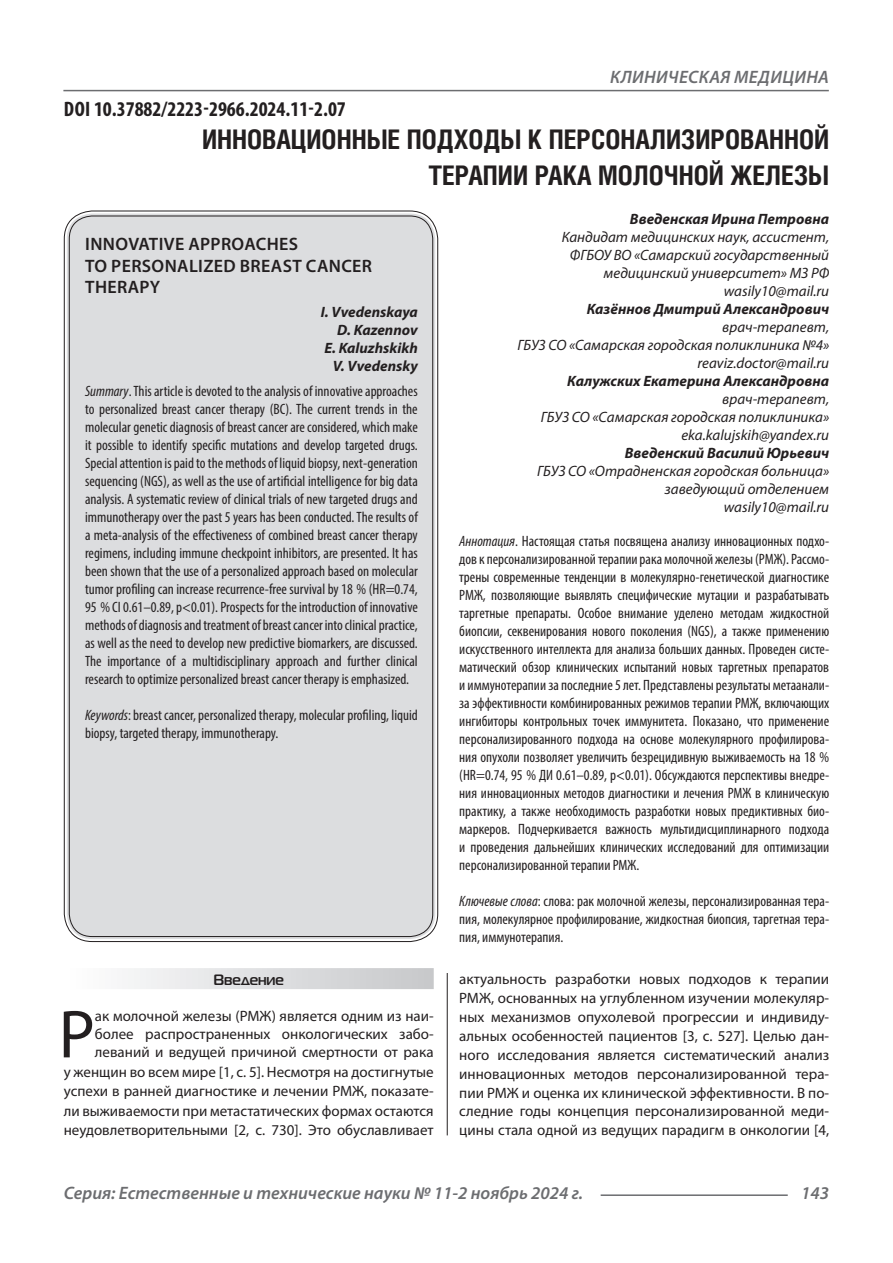
<style>
.page{position:relative;width:893px;height:1263px;background:#fff}
.page>*{position:absolute;margin:0;border:0;box-sizing:border-box;transform-origin:0 0}
.Статья_текст_первый{font:68.4px "Myriad Pro";color:#231f20}
.Статья_название{font:700 27px/36px "Helios Cond C";color:#231f20;text-align:right}
.ДОИ{font:700 condensed 21px "Myriad Pro";color:#231f20}
.t1{font:italic 600 18px "Myriad Pro";color:#6c6d70}
.Статья_название_англ{font:600 18px/21.6px "Myriad Pro";letter-spacing:.02em;color:#231f20}
.t2{font:italic 600 18px "Myriad Pro";letter-spacing:.02em;color:#6c6d70}
.Статья_аннотация_тек{font:condensed 15px/18px "Myriad Pro";color:#231f20;text-align:justify}
.Статья_аннотация_анг{font:condensed 15px/18px "Myriad Pro";color:#231f20;text-align:justify}
.Статья_текст_первый-2{font:15px/18.9px "Myriad Pro";color:#231f20;text-align:justify}
.Статья_автор_инфо{font:italic 15px/18px "Myriad Pro";color:#231f20;text-align:right}
.Статья_автор_инфо-2{font:italic 700 15px "Myriad Pro";color:#231f20}
.Статья_автор_англ{font:italic 700 15px "Myriad Pro";color:#231f20}
.Статья_подзаголовок{font:700 15px "Magistral C";color:#231f20}
.s1{font-style:italic}
</style>
<div class="page">
<hr style="left:447px;top:128px;width:1px;height:1007px;background:#231f20">
<hr style="left:63px;top:90px;width:766px;height:1px;background:#6c6d70">
<hr style="left:601px;top:1194px;width:187px;height:2px;background:#6c6d70">
<div style="left:441px;top:128px;width:13px;height:845px;background:#fff"></div>
<div style="left:67px;top:213px;width:368px;height:726px;background:#dcdddf;border-radius:26px"></div>
<div style="left:64px;top:968px;width:370px;height:21px;background:linear-gradient(to right,#fefeff,#c6c8ca)"></div>
<p class="t2" style="left:610px;top:66px;width:220px">КЛИНИЧЕСКАЯ МЕДИЦИНА</p>
<p class="Статья_название" style="left:202px;top:121px;width:629px">ИННОВАЦИОННЫЕ ПОДХОДЫ К ПЕРСОНАЛИЗИРОВАННОЙ<br>ТЕРАПИИ РАКА МОЛОЧНОЙ ЖЕЛЕЗЫ</p>
<p class="Статья_автор_инфо-2" style="left:630px;top:209px;width:201px">Введенская Ирина Петровна</p>
<p class="Статья_автор_инфо" style="left:562px;top:228px;width:269px">Кандидат медицинских наук, ассистент,<br>ФГБОУ ВО «Самарский государственный медицинский университет» МЗ РФ</p>
<p class="Статья_автор_инфо" style="left:724px;top:282px;width:107px">wasily10@mail.ru</p>
<p class="Статья_автор_инфо-2" style="left:587px;top:299px;width:244px">Казённов Дмитрий Александрович</p>
<p class="Статья_автор_инфо" style="left:518px;top:318px;width:313px">врач-терапевт,<br>ГБУЗ СО «Самарская городская поликлиника №4»</p>
<p class="Статья_автор_инфо" style="left:698px;top:354px;width:133px">reaviz.doctor@mail.ru</p>
<p class="Статья_автор_инфо-2" style="left:567px;top:371px;width:263px">Калужских Екатерина Александровна</p>
<p class="Статья_автор_инфо" style="left:541px;top:390px;width:290px">врач-терапевт,<br>ГБУЗ СО «Самарская городская поликлиника»</p>
<p class="Статья_автор_инфо" style="left:681px;top:426px;width:149px">eka.kalujskih@yandex.ru</p>
<p class="Статья_автор_инфо-2" style="left:625px;top:443px;width:206px">Введенский Василий Юрьевич</p>
<p class="Статья_автор_инфо" style="left:537px;top:462px;width:293px">ГБУЗ СО «Отрадненская городская больница» заведующий отделением</p>
<p class="Статья_автор_инфо" style="left:724px;top:498px;width:107px">wasily10@mail.ru</p>
<p class="Статья_аннотация_тек" style="left:459px;top:532px;width:371px"><span class="s1">Аннотация</span>. Настоящая статья посвящена анализу инновационных подхо&shy;дов к персонализированной терапии рака молочной железы (РМЖ). Рассмо&shy;трены современные тенденции в молекулярно-генетической диагностике РМЖ, позволяющие выявлять специфические мутации и разрабатывать таргетные препараты. Особое внимание уделено методам жидкостной биопсии, секвенирования нового поколения (NGS), а также применению искусственного интеллекта для анализа больших данных. Проведен систе&shy;матический обзор клинических испытаний новых таргетных препаратов и иммунотерапии за последние 5 лет. Представлены результаты метаанали&shy;за эффективности комбинированных режимов терапии РМЖ, включающих ингибиторы контрольных точек иммунитета. Показано, что применение персонализированного подхода на основе молекулярного профилирова&shy;ния опухоли позволяет увеличить безрецидивную выживаемость на 18 % (HR=0.74, 95 % ДИ 0.61–0.89, p&lt;0.01). Обсуждаются перспективы внедре&shy;ния инновационных методов диагностики и лечения РМЖ в клиническую практику, а также необходимость разработки новых предиктивных био&shy;маркеров. Подчеркивается важность мультидисциплинарного подхода и проведения дальнейших клинических исследований для оптимизации персонализированной терапии РМЖ.</p>
<p class="Статья_аннотация_тек" style="left:459px;top:892px;width:371px"><span class="s1">Ключевые слова</span>: слова: рак молочной железы, персонализированная тера&shy;пия, молекулярное профилирование, жидкостная биопсия, таргетная тера&shy;пия, иммунотерапия.</p>
<p class="ДОИ" style="left:64px;top:96px;width:283px">DOI 10.37882/2223-2966.2024.11-2.07</p>
<p class="Статья_название_англ" style="left:85px;top:233px;width:288px">INNOVATIVE APPROACHES<br>TO PERSONALIZED BREAST CANCER<br>THERAPY</p>
<p class="Статья_автор_англ" style="left:321px;top:303px;width:98px">I. Vvedenskaya</p>
<p class="Статья_автор_англ" style="left:337px;top:321px;width:82px">D. Kazennov</p>
<p class="Статья_автор_англ" style="left:324px;top:339px;width:95px">E. Kaluzhskikh</p>
<p class="Статья_автор_англ" style="left:333px;top:357px;width:87px">V. Vvedensky</p>
<p class="Статья_аннотация_анг" style="left:85px;top:382px;width:334px"><span class="s1">Summary</span>. This article is devoted to the analysis of innovative approaches to personalized breast cancer therapy (BC). The current trends in the molecular genetic diagnosis of breast cancer are considered, which make it possible to identify specific mutations and develop targeted drugs.<br>Special attention is paid to the methods of liquid biopsy, next-generation sequencing (NGS), as well as the use of artificial intelligence for big data analysis. A systematic review of clinical trials of new targeted drugs and immunotherapy over the past 5 years has been conducted. The results of a meta-analysis of the effectiveness of combined breast cancer therapy regimens, including immune checkpoint inhibitors, are presented. It has been shown that the use of a personalized approach based on molecular tumor profiling can increase recurrence-free survival by 18 % (HR=0.74, 95 % CI 0.61–0.89, p&lt;0.01). Prospects for the introduction of innovative methods of diagnosis and treatment of breast cancer into clinical practice, as well as the need to develop new predictive biomarkers, are discussed.<br>The importance of a multidisciplinary approach and further clinical research to optimize personalized breast cancer therapy is emphasized.</p>
<p class="Статья_аннотация_анг" style="left:85px;top:706px;width:334px"><span class="s1">Keywords</span>: breast cancer, personalized therapy, molecular profiling, liquid biopsy, targeted therapy, immunotherapy.</p>
<p class="Статья_подзаголовок" style="left:213px;top:971px;width:72px">Введение</p>
<p class="Статья_текст_первый" style="left:59px;top:992px;width:38px">Р</p>
<p class="Статья_текст_первый-2" style="left:95px;top:1007px;width:340px;line-height:18px">ак молочной железы (РМЖ) является одним из наи&shy;более распространенных онкологических забо&shy;леваний и ведущей причиной смертности от рака</p>
<p class="Статья_текст_первый-2" style="left:64px;top:1062px;width:371px;line-height:19.5px">у женщин во всем мире [1, с. 5]. Несмотря на достигнутые успехи в ранней диагностике и лечении РМЖ, показате&shy;ли выживаемости при метастатических формах остаются неудовлетворительными [2, с. 730]. Это обуславливает</p>
<p class="Статья_текст_первый-2" style="left:459px;top:969px;width:371px">актуальность разработки новых подходов к терапии РМЖ, основанных на углубленном изучении молекуляр&shy;ных механизмов опухолевой прогрессии и индивиду&shy;альных особенностей пациентов [3, с. 527]. Целью дан&shy;ного исследования является систематический анализ инновационных методов персонализированной тера&shy;пии РМЖ и оценка их клинической эффективности. В по&shy;следние годы концепция персонализированной меди&shy;цины стала одной из ведущих парадигм в онкологии [4,</p>
<p class="t1" style="left:64px;top:1182px;width:521px">Серия: Естественные и технические науки № 11-2 ноябрь 2024 г.</p>
<p class="t1" style="left:801px;top:1182px;width:30px">143</p>
</div>
